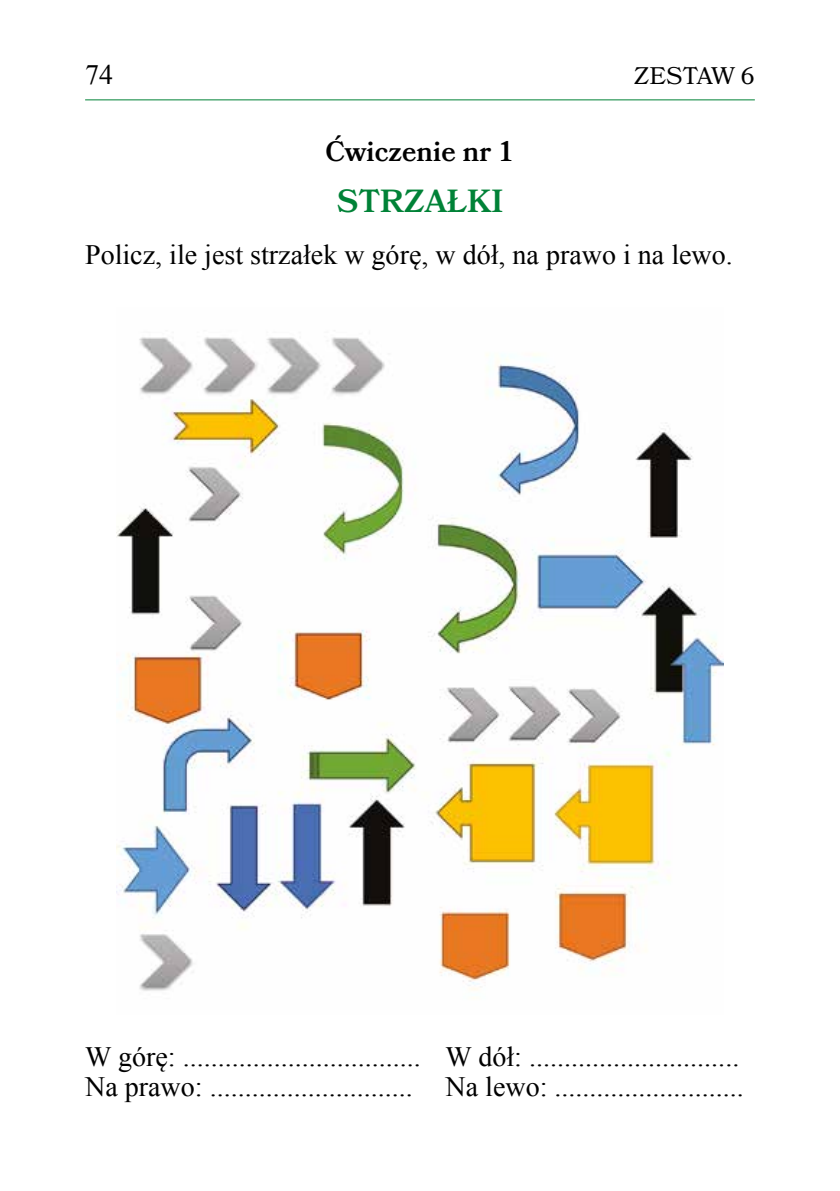
<style>
.page{position:relative;width:840px;height:1191px;background:#fff}
.page>*{position:absolute;margin:0;border:0;box-sizing:border-box;transform-origin:0 0}
.t1{font:600 32px "Bookmania";color:#008237}
.t2{font:28px/30.2px "Times New Roman";color:#000}
.t3{font:600 28px "Bookmania";color:#000}
.t4{font:24px "Bookmania";letter-spacing:-.005em;color:#000}
</style>
<div class="page">
<hr style="left:85px;top:99px;width:669px;height:1px;background:#008237">
<img style="left:117px;top:337px;width:605px;height:654px">
<p class="t2" style="left:85px;top:59px;width:29px">74</p>
<p class="t4" style="left:633px;top:62px;width:122px">ZESTAW 6</p>
<p class="t3" style="left:325px;top:135px;width:190px">Ćwiczenie nr 1</p>
<p class="t1" style="left:337px;top:182px;width:167px">STRZAŁKI</p>
<p class="t2" style="left:85px;top:239px;width:648px">Policz, ile jest strzałek w górę, w dół, na prawo i na lewo.</p>
<p class="t2" style="left:85px;top:1041px;width:659px">W górę: .................................. W dół: ..............................<br>Na prawo: ............................. Na lewo: ...........................</p>
</div>
